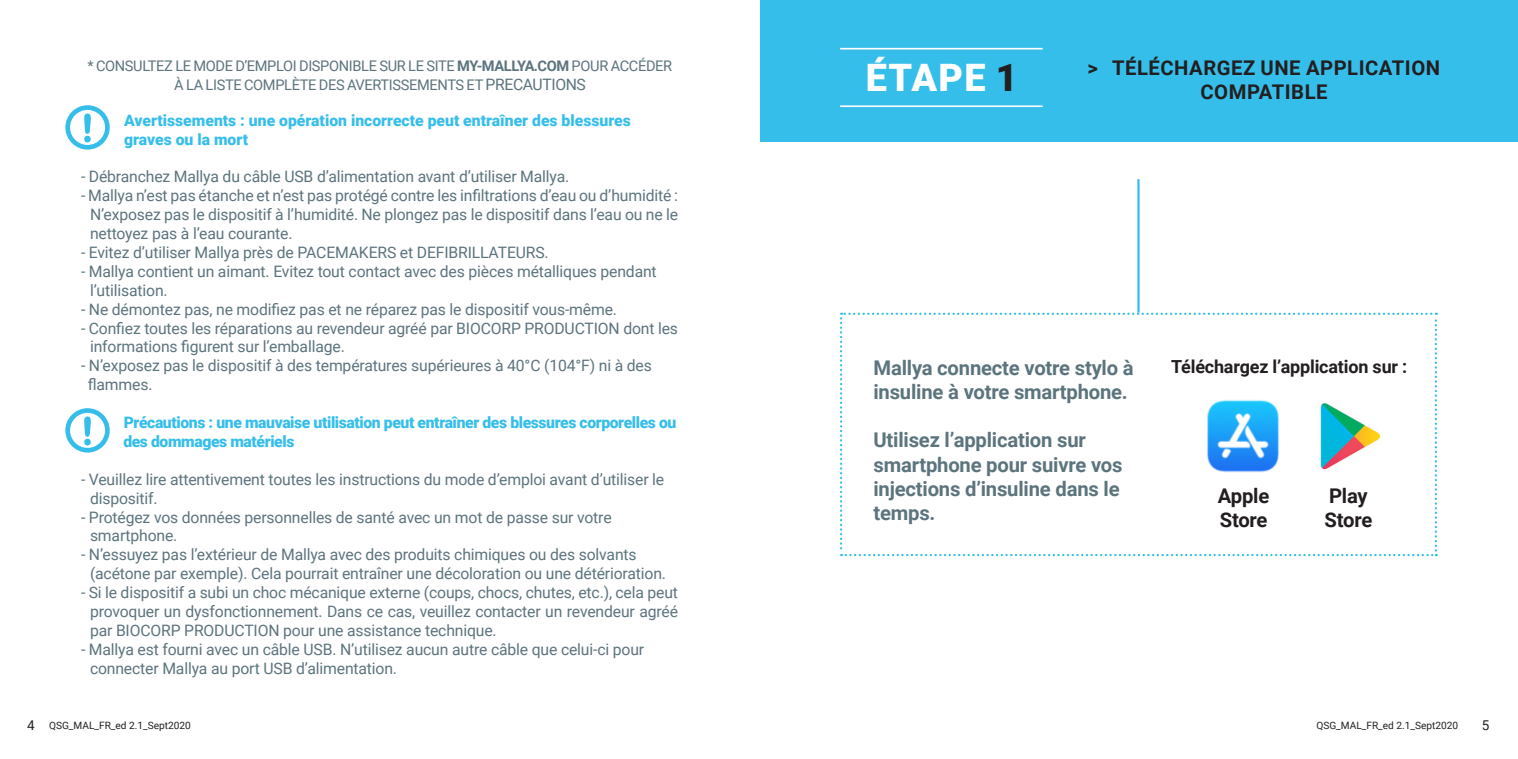
<style>
.page{position:relative;width:1518px;height:759px;background:#fff}
.page>*{position:absolute;margin:0;border:0;box-sizing:border-box;transform-origin:0 0}
.t1{font:900 37.8px "Roboto";letter-spacing:.035em;color:#fff}
.t2{font:700 20.25px/24.3px "Roboto";letter-spacing:-.01em;color:#5c747e}
.t3{font:700 20.25px/24.3px "Roboto";letter-spacing:.025em;color:#231f20;text-align:center}
.t4{font:700 20.25px/24.3px "Roboto";letter-spacing:-.01em;color:#231f20}
.t5{font:700 18px "Roboto";letter-spacing:-.01em;color:#231f20}
.t6{font:15.75px/18.9px "Roboto";letter-spacing:-.01em;color:#5c747e}
.t7{font:900 15.75px "Roboto";letter-spacing:-.025em;color:#36beeb}
.t8{font:900 15.75px "Roboto";color:#36beeb}
.t9{font:14.62px "Roboto";letter-spacing:-.025em;color:#5c747e}
.t10{font:13.5px "Roboto";color:#231f20}
.t11{font:10.12px "Roboto";color:#231f20}
.s1{font-weight:700}
.s2{font-size:15.75px}
.s3{color:#231f20}
.s4{font-size:13.5px}
</style>
<div class="page">
<div style="left:760px;top:0;width:758px;height:142px;background:#36beeb"></div>
<svg style="left:840px;top:313px;width:597px;height:243px"></svg>
<svg style="left:65px;top:105px;width:45px;height:45px"></svg>
<svg style="left:65px;top:408px;width:45px;height:45px"></svg>
<hr style="left:840px;top:48px;width:203px;height:2px;background:#fff">
<hr style="left:840px;top:105px;width:203px;height:2px;background:#fff">
<img style="left:1201px;top:399px;width:80px;height:76px">
<img style="left:1314px;top:399px;width:70px;height:76px">
<hr style="left:1137px;top:179px;width:3px;height:134px;background:#36beeb">
<p class="t9" style="left:88px;top:56px;width:586px">* CONSULTEZ LE MODE D’EMPLOI DISPONIBLE SUR LE SITE <span class="s1">MY-MALLYA.COM</span> POUR ACCÉDER</p>
<p class="t9" style="left:174px;top:75px;width:413px">À LA LISTE COMPLÈTE DES AVERTISSEMENTS ET <span class="s2">PRECAUTIONS</span></p>
<p class="t8" style="left:124px;top:109px;width:508px">Avertissements : une opération incorrecte peut entraîner des blessures</p>
<p class="t8" style="left:124px;top:128px;width:126px">graves ou la mort</p>
<p class="t6" style="left:81px;top:167px;width:490px">- Débranchez Mallya du câble USB d’alimentation avant d’utiliser Mallya.</p>
<p class="t6" style="left:81px;top:186px;width:599px">- Mallya n’est pas étanche et n’est pas protégé contre les infiltrations d’eau ou d’humidité :</p>
<p class="t6" style="left:90px;top:205px;width:590px">N’exposez pas le dispositif à l’humidité. Ne plongez pas le dispositif dans l’eau ou ne le nettoyez pas à l’eau courante.</p>
<p class="t6" style="left:81px;top:242px;width:469px">- Evitez d’utiliser Mallya près de PACEMAKERS et DEFIBRILLATEURS.</p>
<p class="t6" style="left:81px;top:261px;width:577px">- Mallya contient un aimant. Evitez tout contact avec des pièces métalliques pendant</p>
<p class="t6" style="left:90px;top:280px;width:79px">l’utilisation.</p>
<p class="t6" style="left:81px;top:299px;width:538px">- Ne démontez pas, ne modifiez pas et ne réparez pas le dispositif vous-même.</p>
<p class="t6" style="left:81px;top:318px;width:599px">- Confiez toutes les réparations au revendeur agréé par BIOCORP PRODUCTION dont les</p>
<p class="t6" style="left:90px;top:337px;width:256px">informations figurent sur l’emballage.</p>
<p class="t6" style="left:81px;top:356px;width:572px">- N’exposez pas le dispositif à des températures supérieures à 40°C (104°F) ni à des</p>
<p class="t6" style="left:88px;top:375px;width:66px">flammes.</p>
<p class="t7" style="left:124px;top:411px;width:554px">Précautions : une mauvaise utilisation peut entraîner des blessures corporelles ou</p>
<p class="t7" style="left:123px;top:430px;width:173px">des dommages matériels</p>
<p class="t6" style="left:81px;top:469px;width:585px">- Veuillez lire attentivement toutes les instructions du mode d’emploi avant d’utiliser le</p>
<p class="t6" style="left:90px;top:488px;width:69px">dispositif.</p>
<p class="t6" style="left:81px;top:507px;width:532px">- Protégez vos données personnelles de santé avec un mot de passe sur votre</p>
<p class="t6" style="left:90px;top:526px;width:89px">smartphone.</p>
<p class="t6" style="left:81px;top:545px;width:557px">- N’essuyez pas l’extérieur de Mallya avec des produits chimiques ou des solvants</p>
<p class="t6" style="left:90px;top:564px;width:578px">(acétone par exemple). Cela pourrait entraîner une décoloration ou une détérioration.</p>
<p class="t6" style="left:81px;top:583px;width:598px">- Si le dispositif a subi un choc mécanique externe (coups, chocs, chutes, etc.), cela peut</p>
<p class="t6" style="left:90px;top:601px;width:590px">provoquer un dysfonctionnement. Dans ce cas, veuillez contacter un revendeur agréé par BIOCORP PRODUCTION pour une assistance technique.</p>
<p class="t6" style="left:81px;top:639px;width:565px">- Mallya est fourni avec un câble USB. N’utilisez aucun autre câble que celui-ci pour</p>
<p class="t6" style="left:90px;top:658px;width:309px">connecter Mallya au port USB d’alimentation.</p>
<p class="t1" style="left:866px;top:52px;width:153px">ÉTAPE <span class="s3">1</span></p>
<p class="t3" style="left:1088px;top:55px;width:354px">&gt; TÉLÉCHARGEZ UNE APPLICATION<br>COMPATIBLE</p>
<p class="t2" style="left:873px;top:354px;width:262px">Mallya connecte votre stylo à insuline à votre smartphone.</p>
<p class="t2" style="left:873px;top:427px;width:251px">Utilisez l’application sur smartphone pour suivre vos injections d’insuline dans le temps.</p>
<p class="t5" style="left:1171px;top:354px;width:238px">Téléchargez l’application sur :</p>
<p class="t4" style="left:1218px;top:483px;width:53px">Apple<br>Store</p>
<p class="t3" style="left:1329px;top:483px;width:40px">Play</p>
<p class="t3" style="left:1325px;top:507px;width:49px">Store</p>
<p class="t11" style="left:27px;top:719px;width:165px"><span class="s4">4</span> QSG_MAL_FR_ed 2.1_Sept2020</p>
<p class="t11" style="left:1316px;top:719px;width:143px">QSG_MAL_FR_ed 2.1_Sept2020</p>
<p class="t10" style="left:1482px;top:716px;width:9px">5</p>
</div>
